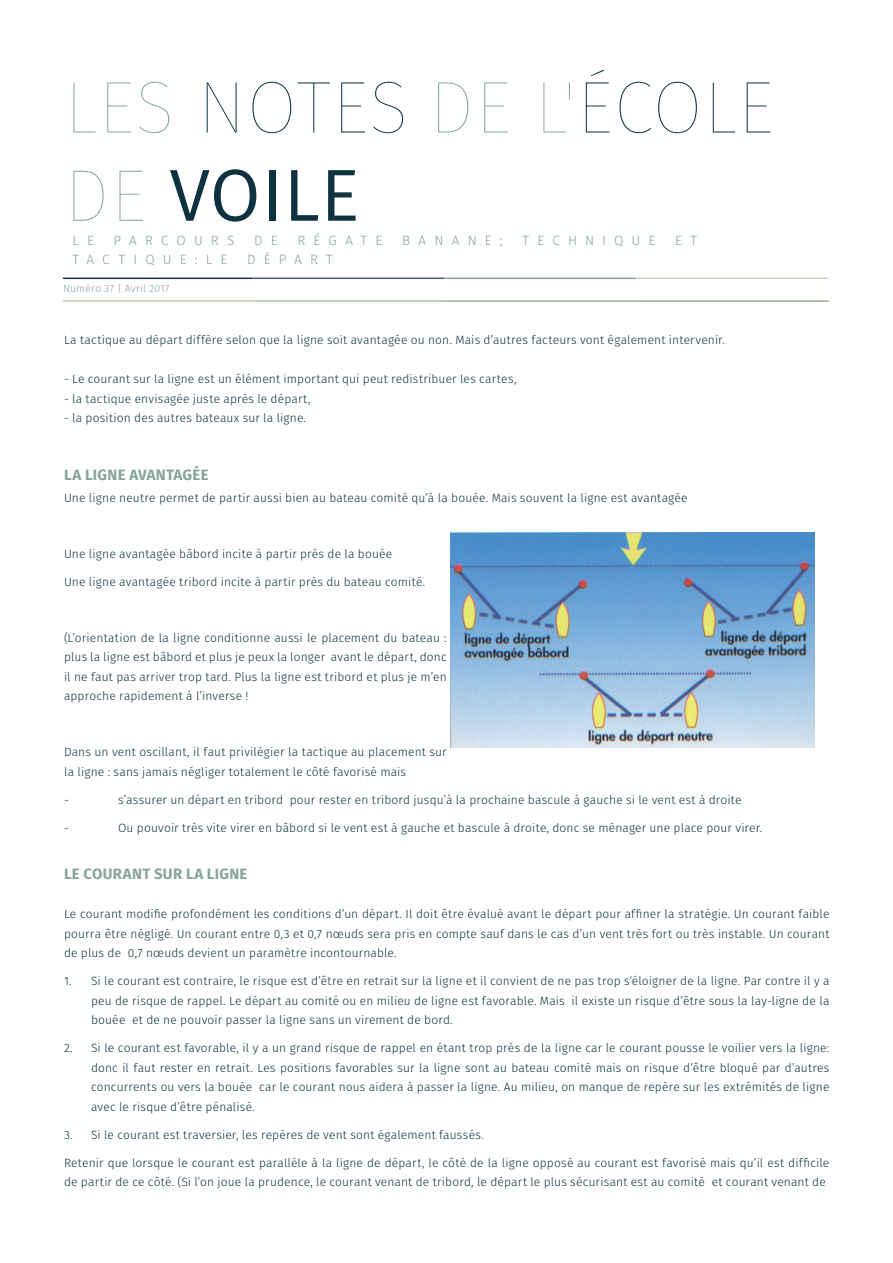
<style>
.page{position:relative;width:893px;height:1263px;background:#fff}
.page>*{position:absolute;margin:0;border:0;box-sizing:border-box;transform-origin:0 0}
.t1{font:73.5px/88.2px "Fira Sans Hair";letter-spacing:.01em;color:#0e323f}
.t2{font:700 15px "Fira Sans";letter-spacing:.015em;color:#87a59a}
.t3{font:300 13.5px "Fira Sans";letter-spacing:.605em;color:#87a59a}
.t4{font:300 12px/19.5px "Fira Sans";letter-spacing:.01em;color:#0e323f;text-align:justify}
.t5{font:300 10.5px "Fira Sans";letter-spacing:.015em;color:#87a59a}
.s1{color:#87a59a}
.s2{font-family:"Fira Sans"}
</style>
<div class="page">
<hr style="left:63px;top:278px;width:189px;height:1px;background:#0e323f">
<hr style="left:252px;top:278px;width:192px;height:1px;background:#3a5f6d">
<hr style="left:444px;top:278px;width:192px;height:1px;background:#87a59a">
<hr style="left:636px;top:278px;width:192px;height:1px;background:#c6d5b7">
<hr style="left:63px;top:300px;width:192px;height:2px;background:#c6d5b7">
<hr style="left:64px;top:300px;width:765px;height:2px;background:#c6d5b7">
<img style="left:451px;top:532px;width:363px;height:215px">
<p class="t1" style="left:64px;top:63px;width:711px"><span class="s1">LES</span> NOTES <span class="s1">DE L'</span>ÉCOLE<br><span class="s1">DE</span> <span class="s2">VOILE</span></p>
<p class="t3" style="left:72px;top:230px;width:23px">L E</p>
<p class="t3" style="left:114px;top:230px;width:122px">PARCOURS</p>
<p class="t3" style="left:254px;top:230px;width:25px">D E</p>
<p class="t3" style="left:297px;top:230px;width:86px">RÉGATE</p>
<p class="t3" style="left:402px;top:230px;width:102px">BANANE;</p>
<p class="t3" style="left:522px;top:230px;width:134px">TECHNIQUE</p>
<p class="t3" style="left:675px;top:230px;width:24px">E T</p>
<p class="t3" style="left:72px;top:250px;width:156px">TACTIQUE:LE</p>
<p class="t3" style="left:247px;top:250px;width:87px">DÉPART</p>
<p class="t5" style="left:63px;top:281px;width:108px">Numéro 37 | Avril 2017</p>
<p class="t4" style="left:64px;top:330px;width:662px">La tactique au départ diffère selon que la ligne soit avantagée ou non. Mais d’autres facteurs vont également intervenir.</p>
<p class="t4" style="left:64px;top:369px;width:454px">- Le courant sur la ligne est un élément important qui peut redistribuer les cartes,</p>
<p class="t4" style="left:64px;top:389px;width:248px">- la tactique envisagée juste après le départ,</p>
<p class="t4" style="left:64px;top:408px;width:244px">- la position des autres bateaux sur la ligne.</p>
<p class="t2" style="left:64px;top:462px;width:146px">LA LIGNE AVANTAGÉE</p>
<p class="t4" style="left:64px;top:488px;width:625px">Une ligne neutre permet de partir aussi bien au bateau comité qu’à la bouée. Mais souvent la ligne est avantagée</p>
<p class="t4" style="left:64px;top:544px;width:330px">Une ligne avantagée bâbord incite à partir près de la bouée</p>
<p class="t4" style="left:64px;top:572px;width:363px">Une ligne avantagée tribord incite à partir près du bateau comité.</p>
<p class="t4" style="left:64px;top:628px;width:384px">(L’orientation de la ligne conditionne aussi le placement du bateau : plus la ligne est bâbord et plus je peux la longer avant le départ, donc il ne faut pas arriver trop tard. Plus la ligne est tribord et plus je m’en approche rapidement à l’inverse !</p>
<p class="t4" style="left:64px;top:742px;width:384px">Dans un vent oscillant, il faut privilégier la tactique au placement sur la ligne : sans jamais négliger totalement le côté favorisé mais</p>
<p class="t4" style="left:64px;top:790px;width:6px">-</p>
<p class="t4" style="left:118px;top:790px;width:625px">s’assurer un départ en tribord pour rester en tribord jusqu’à la prochaine bascule à gauche si le vent est à droite</p>
<p class="t4" style="left:64px;top:818px;width:6px">-</p>
<p class="t4" style="left:118px;top:818px;width:646px">Ou pouvoir très vite virer en bâbord si le vent est à gauche et bascule à droite, donc se ménager une place pour virer.</p>
<p class="t2" style="left:64px;top:861px;width:185px">LE COURANT SUR LA LIGNE</p>
<p class="t4" style="left:64px;top:904px;width:767px">Le courant modifie profondément les conditions d’un départ. Il doit être évalué avant le départ pour affiner la stratégie. Un courant faible pourra être négligé. Un courant entre 0,3 et 0,7 nœuds sera pris en compte sauf dans le cas d’un vent très fort ou très instable. Un courant de plus de 0,7 nœuds devient un paramètre incontournable.</p>
<p class="t4" style="left:91px;top:971px;width:740px;text-indent:-27px">1. Si le courant est contraire, le risque est d’être en retrait sur la ligne et il convient de ne pas trop s‘éloigner de la ligne. Par contre il y a peu de risque de rappel. Le départ au comité ou en milieu de ligne est favorable. Mais il existe un risque d’être sous la lay-ligne de la bouée et de ne pouvoir passer la ligne sans un virement de bord.</p>
<p class="t4" style="left:91px;top:1038px;width:740px;text-indent:-27px">2. Si le courant est favorable, il y a un grand risque de rappel en étant trop près de la ligne car le courant pousse le voilier vers la ligne: donc il faut rester en retrait. Les positions favorables sur la ligne sont au bateau comité mais on risque d’être bloqué par d’autres concurrents ou vers la bouée car le courant nous aidera à passer la ligne. Au milieu, on manque de repère sur les extrémités de ligne avec le risque d’être pénalisé.</p>
<p class="t4" style="left:64px;top:1125px;width:421px">3. Si le courant est traversier, les repères de vent sont également faussés.</p>
<p class="t4" style="left:64px;top:1153px;width:767px">Retenir que lorsque le courant est parallèle à la ligne de départ, le côté de la ligne opposé au courant est favorisé mais qu’il est difficile de partir de ce côté. (Si l’on joue la prudence, le courant venant de tribord, le départ le plus sécurisant est au comité et courant venant de</p>
</div>
